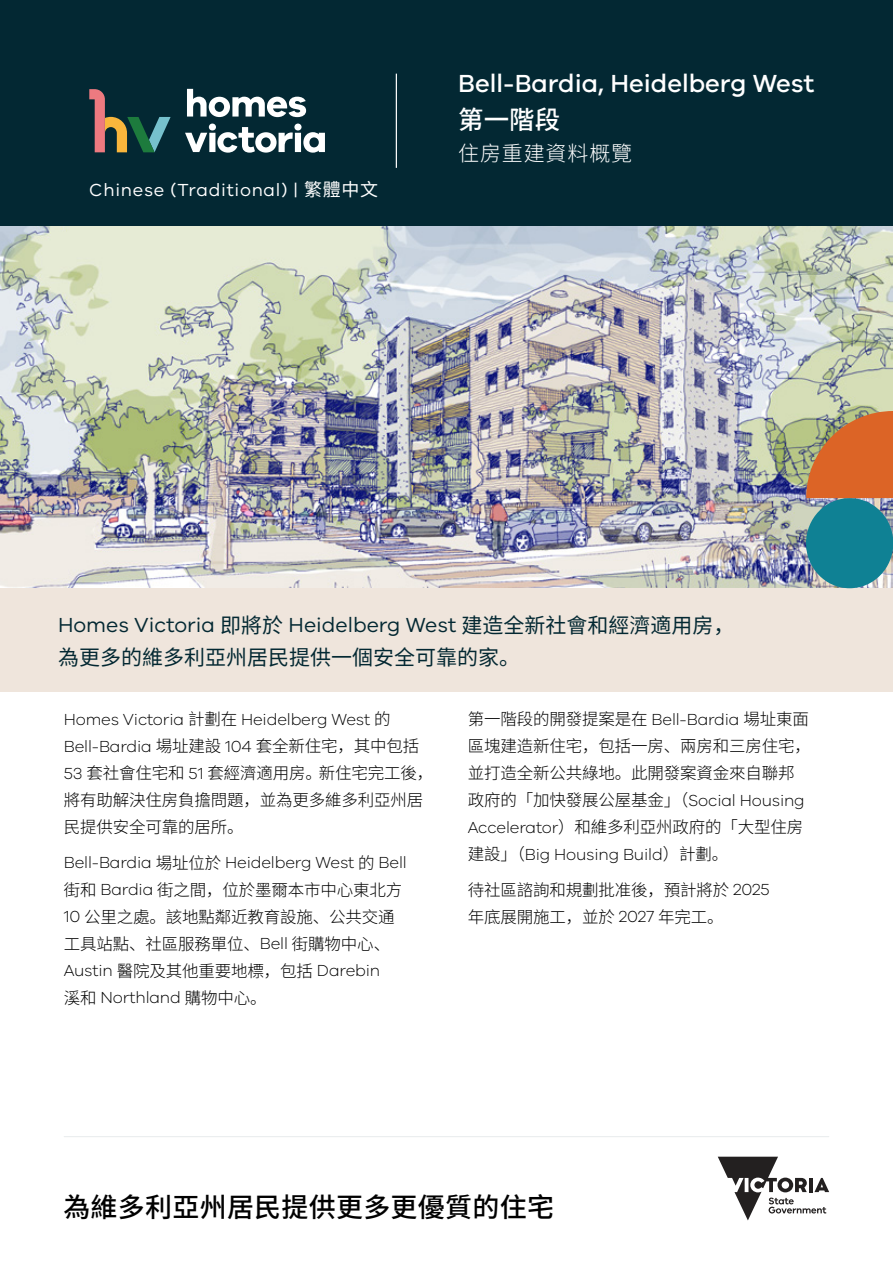
<style>
.page{position:relative;width:893px;height:1263px;background:#fff}
.page>*{position:absolute;margin:0;border:0;box-sizing:border-box;transform-origin:0 0}
.t1{font:500 27px "Noto Sans SC";letter-spacing:.01em;color:#000}
.t2{font:500 25.5px "VIC";color:#fff}
.t3{font:500 25.5px "Noto Sans SC";color:#fff}
.t4{font:21px "VIC";color:#032832}
.t5{font:21px "Noto Sans SC";color:#032832}
.t6{font:300 21px "Noto Sans SC";letter-spacing:.04em;color:#fff}
.t7{font:18px "VIC";letter-spacing:.04em;color:#fff}
.t8{font:300 16.5px/27px "Noto Sans SC";letter-spacing:-.01em;color:#000}
.t9{font:300 16.5px/27px "VIC";letter-spacing:-.01em;color:#000}
.s1{font-family:"Noto Sans TC"}
.s2{font-family:"Noto Sans SC"}
.s3{font-family:"VIC"}
</style>
<div class="page">
<img style="left:0;top:225px;width:893px;height:363px">
<div style="left:0;top:0;width:893px;height:225px;background:#032833"></div>
<div style="left:0;top:588px;width:893px;height:104px;background:#efe5dc"></div>
<svg style="left:718px;top:1157px;width:111px;height:63px"></svg>
<hr style="left:396px;top:74px;width:1px;height:94px;background:#fff">
<svg style="left:187px;top:89px;width:119px;height:28px"></svg>
<svg style="left:185px;top:124px;width:140px;height:29px"></svg>
<svg style="left:89px;top:89px;width:82px;height:63px"></svg>
<div style="left:806px;top:498px;width:87px;height:90px;background:#0f8194;border-radius:50%"></div>
<svg style="left:806px;top:411px;width:87px;height:87px;background:#cf743b"></svg>
<hr style="left:64px;top:1136px;width:765px;height:1px;background:#032833">
<p class="t7" style="left:89px;top:179px;width:290px">Chinese (Traditional) | <span class="s1">繁體中文</span></p>
<h2 class="t2" style="left:458px;top:68px;width:358px">Bell-Bardia, Heidelberg West</h2>
<h2 class="t3" style="left:458px;top:105px;width:103px">第一階段</h2>
<p class="t6" style="left:458px;top:142px;width:175px">住房重建資料概覽</p>
<p class="t4" style="left:58px;top:612px;width:678px">Homes Victoria <span class="s2">即將於</span> Heidelberg West <span class="s2">建造全新社會和經濟適用房，</span></p>
<p class="t5" style="left:58px;top:646px;width:463px">為更多的維多利亞州居民提供一個安全可靠的家。</p>
<p class="t9" style="left:64px;top:705px;width:357px">Homes Victoria <span class="s2">計劃在</span> Heidelberg West <span class="s2">的<br></span>Bell-Bardia <span class="s2">場址建設</span> 104 <span class="s2">套全新住宅，其中包括</span></p>
<p class="t8" style="left:64px;top:760px;width:371px"><span class="s3">53</span> 套社會住宅和 <span class="s3">51</span> 套經濟適用房。新住宅完工後，將有助解決住房負擔問題，並為更多維多利亞州居民提供安全可靠的居所。</p>
<p class="t9" style="left:64px;top:848px;width:345px">Bell-Bardia <span class="s2">場址位於</span> Heidelberg West <span class="s2">的</span> Bell</p>
<p class="t8" style="left:64px;top:877px;width:340px">街和 <span class="s3">Bardia</span> 街之間，位於墨爾本市中心東北方<br><span class="s3">10</span> 公里之處。該地點鄰近教育設施、公共交通工具站點、社區服務單位、<span class="s3">Bell</span> 街購物中心、</p>
<p class="t9" style="left:64px;top:956px;width:318px">Austin <span class="s2">醫院及其他重要地標，包括</span> Darebin<span class="s2">溪和</span> Northland <span class="s2">購物中心。</span></p>
<p class="t8" style="left:468px;top:706px;width:345px">第一階段的開發提案是在 <span class="s3">Bell-Bardia</span> 場址東面區塊建造新住宅，包括一房、兩房和三房住宅，並打造全新公共綠地。此開發案資金來自聯邦政府的「加快發展公屋基金」（<span class="s3">Social Housing<br>Accelerator</span>）和維多利亞州政府的「大型住房</p>
<p class="t9" style="left:468px;top:840px;width:262px"><span class="s2">建設」（</span>Big Housing Build<span class="s2">）計劃。</span></p>
<p class="t8" style="left:468px;top:877px;width:303px">待社區諮詢和規劃批准後，預計將於 <span class="s3">2025</span>年底展開施工，並於 <span class="s3">2027</span> 年完工。</p>
<h1 class="t1" style="left:63px;top:1192px;width:492px">為維多利亞州居民提供更多更優質的住宅</h1>
</div>
